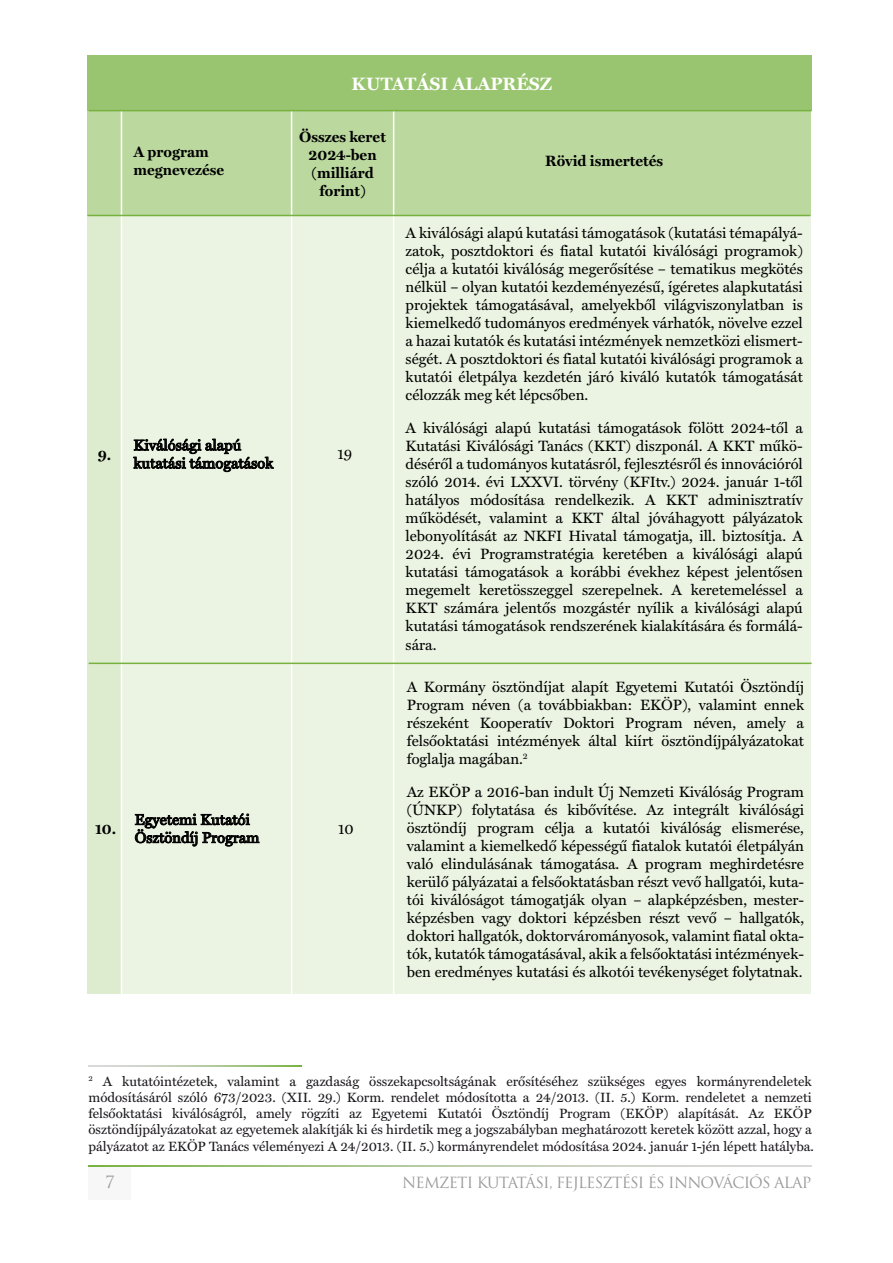
<style>
.page{position:relative;width:893px;height:1263px;background:#fff}
.page>*{position:absolute;margin:0;border:0;box-sizing:border-box;transform-origin:0 0}
.t1{font:18px "Miller Text HU Bold";color:#fff}
.t2{font:16.5px "Trajan Pro";color:#999}
.t3{font:15px/18px "Miller Text HU";color:#000;text-align:justify}
.t4{font:15px/18px "Miller Text HU Bold";color:#000}
.t5{font:15px "Trajan Pro";letter-spacing:-.05em;color:#999}
.t6{font:13.5px/16.2px "Miller Text HU";color:#1a171b}
</style>
<div class="page">
<div style="left:89px;top:1165px;width:42px;height:34px;background:#f7f7f7"></div>
<svg style="left:89px;top:1165px;width:723px;height:1px"></svg>
<div style="left:87px;top:92px;width:724px;height:902px;background:#ebf4e2"></div>
<div style="left:87px;top:104px;width:34px;height:890px;background:#ddeccf"></div>
<div style="left:87px;top:111px;width:724px;height:104px;background:#bbd89f"></div>
<hr style="left:121px;top:105px;width:1px;height:930px;background:#fff">
<hr style="left:291px;top:105px;width:1px;height:930px;background:#fff">
<hr style="left:393px;top:105px;width:1px;height:930px;background:#fff">
<div style="left:87px;top:55px;width:725px;height:56px;background:#99c570"></div>
<hr style="left:89px;top:110px;width:723px;height:1px;background:#77b240">
<hr style="left:87px;top:215px;width:723px;height:1px;background:#77b240">
<svg style="left:133px;top:439px;width:141px;height:33px"></svg>
<hr style="left:89px;top:663px;width:723px;height:1px;background:#77b240">
<svg style="left:135px;top:813px;width:124px;height:33px"></svg>
<svg style="left:88px;top:1066px;width:213px;height:1px"></svg>
<p class="t4" style="left:133px;top:142px;width:92px">A program megnevezése</p>
<p class="t1" style="left:351px;top:73px;width:202px">KUTATÁSI ALAPRÉSZ</p>
<p class="t4" style="left:299px;top:127px;width:88px;text-align:center">Összes keret<br>2024-ben (milliárd forint)</p>
<p class="t4" style="left:545px;top:151px;width:119px">Rövid ismertetés</p>
<p class="t3" style="left:133px;top:436px;width:141px">Kiválósági alapú kutatási támogatások</p>
<p class="t4" style="left:98px;top:446px;width:15px">9.</p>
<p class="t3" style="left:337px;top:445px;width:16px">19</p>
<p class="t4" style="left:95px;top:819px;width:23px">10.</p>
<p class="t3" style="left:135px;top:810px;width:126px">Egyetemi Kutatói<br>Ösztöndíj Program</p>
<p class="t3" style="left:338px;top:820px;width:17px">10</p>
<p class="t3" style="left:406px;top:224px;width:399px">A kiválósági alapú kutatási támogatások (kutatási témapályá&shy;zatok, posztdoktori és fiatal kutatói kiválósági programok) célja a kutatói kiválóság megerősítése – tematikus megkötés nélkül – olyan kutatói kezdeményezésű, ígéretes alapkutatási projektek támogatásával, amelyekből világviszonylatban is kiemelkedő tudományos eredmények várhatók, növelve ezzel a hazai kutatók és kutatási intézmények nemzetközi elismert&shy;ségét. A posztdoktori és fiatal kutatói kiválósági programok a kutatói életpálya kezdetén járó kiváló kutatók támogatását célozzák meg két lépcsőben.</p>
<p class="t3" style="left:406px;top:419px;width:399px">A kiválósági alapú kutatási támogatások fölött 2024-től a Kutatási Kiválósági Tanács (KKT) diszponál. A KKT műkö&shy;déséről a tudományos kutatásról, fejlesztésről és innovációról szóló 2014. évi LXXVI. törvény (KFItv.) 2024. január 1-től hatályos módosítása rendelkezik. A KKT adminisztratív működését, valamint a KKT által jóváhagyott pályázatok lebonyolítását az NKFI Hivatal támogatja, ill. biztosítja. A 2024. évi Programstratégia keretében a kiválósági alapú kutatási támogatások a korábbi évekhez képest jelentősen megemelt keretösszeggel szerepelnek. A keretemeléssel a KKT számára jelentős mozgástér nyílik a kiválósági alapú kutatási támogatások rendszerének kialakítására és formálá&shy;sára.</p>
<p class="t3" style="left:407px;top:678px;width:399px">A Kormány ösztöndíjat alapít Egyetemi Kutatói Ösztöndíj Program néven (a továbbiakban: EKÖP), valamint ennek részeként Kooperatív Doktori Program néven, amely a felsőoktatási intézmények által kiírt ösztöndíjpályázatokat foglalja magában.<sup>2</sup></p>
<p class="t3" style="left:407px;top:783px;width:399px">Az EKÖP a 2016-ban indult Új Nemzeti Kiválóság Program (ÚNKP) folytatása és kibővítése. Az integrált kiválósági ösztöndíj program célja a kutatói kiválóság elismerése, valamint a kiemelkedő képességű fiatalok kutatói életpályán való elindulásának támogatása. A program meghirdetésre kerülő pályázatai a felsőoktatásban részt vevő hallgatói, kuta&shy;tói kiválóságot támogatják olyan – alapképzésben, mester&shy;képzésben vagy doktori képzésben részt vevő – hallgatók, doktori hallgatók, doktorvárományosok, valamint fiatal okta&shy;tók, kutatók támogatásával, akik a felsőoktatási intézmények&shy;ben eredményes kutatási és alkotói tevékenységet folytatnak.</p>
<p class="t6" style="left:88px;top:1073px;width:727px"><sup>2</sup> A kutatóintézetek, valamint a gazdaság összekapcsoltságának erősítéséhez szükséges egyes kormányrendeletek módosításáról szóló 673/2023. (XII. 29.) Korm. rendelet módosította a 24/2013. (II. 5.) Korm. rendeletet a nemzeti felsőoktatási kiválóságról, amely rögzíti az Egyetemi Kutatói Ösztöndíj Program (EKÖP) alapítását. Az EKÖP ösztöndíjpályázatokat az egyetemek alakítják ki és hirdetik meg a jogszabályban meghatározott keretek között azzal, hogy a pályázatot az EKÖP Tanács véleményezi A 24/2013. (II. 5.) kormányrendelet módosítása 2024. január 1-jén lépett hatályba.</p>
<p class="t2" style="left:105px;top:1172px;width:11px">7</p>
<p class="t5" style="left:402px;top:1172px;width:411px">NEMZETI KUTATÁSI, FEJLESZTÉSI ÉS INNOVÁCIÓS ALAP</p>
</div>
